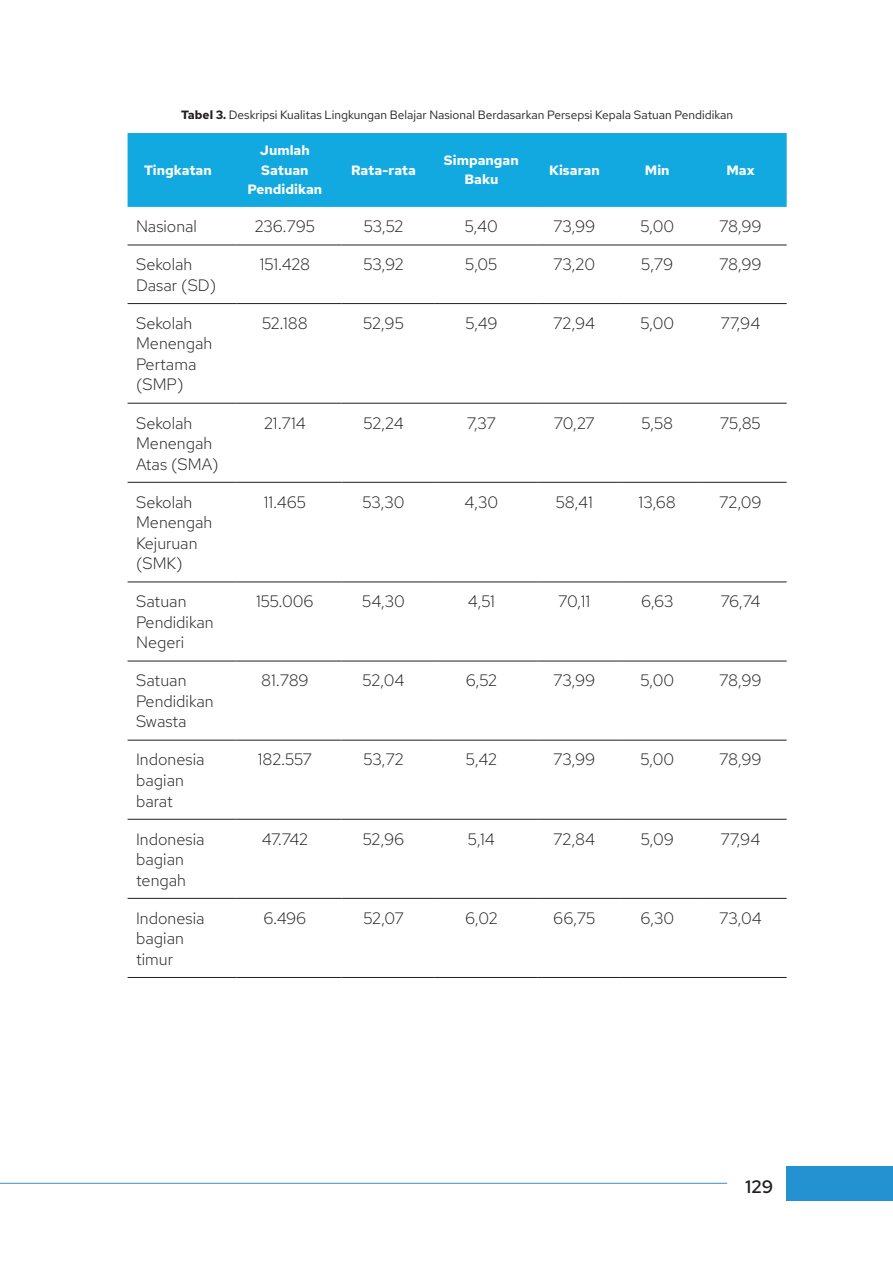
<style>
.page{position:relative;width:893px;height:1263px;background:#fff}
.page>*{position:absolute;margin:0;border:0;box-sizing:border-box;transform-origin:0 0}
.t1{font:500 18px "Red Hat Text";color:#231f20}
.Body{font:300 16.5px/20.5px "Red Hat Text";color:#231f20}
.Table_tittle{font:700 13.5px/19.5px "Red Hat Text";color:#fff;text-align:center}
.t2{font:12px "Red Hat Text";color:#231f20}
.s1{font-weight:700}
</style>
<div class="page">
<div style="left:787px;top:1166px;width:106px;height:34px;background:#2491d0"></div>
<hr style="left:0;top:1183px;width:727px;height:1px;background:#3c8eca">
<div style="left:128px;top:133px;width:659px;height:74px;background:#12a9e1"></div>
<hr style="left:128px;top:245px;width:109px;height:1px;background:#231f20">
<hr style="left:237px;top:245px;width:105px;height:1px;background:#231f20">
<hr style="left:342px;top:245px;width:92px;height:1px;background:#231f20">
<hr style="left:434px;top:245px;width:103px;height:1px;background:#231f20">
<hr style="left:537px;top:245px;width:83px;height:1px;background:#231f20">
<hr style="left:620px;top:245px;width:83px;height:1px;background:#231f20">
<hr style="left:703px;top:245px;width:84px;height:1px;background:#231f20">
<hr style="left:128px;top:303px;width:109px;height:1px;background:#231f20">
<hr style="left:237px;top:303px;width:105px;height:1px;background:#231f20">
<hr style="left:342px;top:303px;width:92px;height:1px;background:#231f20">
<hr style="left:434px;top:303px;width:103px;height:1px;background:#231f20">
<hr style="left:537px;top:303px;width:83px;height:1px;background:#231f20">
<hr style="left:620px;top:303px;width:83px;height:1px;background:#231f20">
<hr style="left:703px;top:303px;width:84px;height:1px;background:#231f20">
<hr style="left:128px;top:403px;width:109px;height:1px;background:#231f20">
<hr style="left:237px;top:403px;width:105px;height:1px;background:#231f20">
<hr style="left:342px;top:403px;width:92px;height:1px;background:#231f20">
<hr style="left:434px;top:403px;width:103px;height:1px;background:#231f20">
<hr style="left:537px;top:403px;width:83px;height:1px;background:#231f20">
<hr style="left:620px;top:403px;width:83px;height:1px;background:#231f20">
<hr style="left:703px;top:403px;width:84px;height:1px;background:#231f20">
<hr style="left:128px;top:482px;width:109px;height:1px;background:#231f20">
<hr style="left:237px;top:482px;width:105px;height:1px;background:#231f20">
<hr style="left:342px;top:482px;width:92px;height:1px;background:#231f20">
<hr style="left:434px;top:482px;width:103px;height:1px;background:#231f20">
<hr style="left:537px;top:482px;width:83px;height:1px;background:#231f20">
<hr style="left:620px;top:482px;width:83px;height:1px;background:#231f20">
<hr style="left:703px;top:482px;width:84px;height:1px;background:#231f20">
<hr style="left:128px;top:582px;width:109px;height:1px;background:#231f20">
<hr style="left:237px;top:582px;width:105px;height:1px;background:#231f20">
<hr style="left:342px;top:582px;width:92px;height:1px;background:#231f20">
<hr style="left:434px;top:582px;width:103px;height:1px;background:#231f20">
<hr style="left:537px;top:582px;width:83px;height:1px;background:#231f20">
<hr style="left:620px;top:582px;width:83px;height:1px;background:#231f20">
<hr style="left:703px;top:582px;width:84px;height:1px;background:#231f20">
<hr style="left:128px;top:661px;width:109px;height:1px;background:#231f20">
<hr style="left:237px;top:661px;width:105px;height:1px;background:#231f20">
<hr style="left:342px;top:661px;width:92px;height:1px;background:#231f20">
<hr style="left:434px;top:661px;width:103px;height:1px;background:#231f20">
<hr style="left:537px;top:661px;width:83px;height:1px;background:#231f20">
<hr style="left:620px;top:661px;width:83px;height:1px;background:#231f20">
<hr style="left:703px;top:661px;width:84px;height:1px;background:#231f20">
<hr style="left:128px;top:740px;width:109px;height:1px;background:#231f20">
<hr style="left:237px;top:740px;width:105px;height:1px;background:#231f20">
<hr style="left:342px;top:740px;width:92px;height:1px;background:#231f20">
<hr style="left:434px;top:740px;width:103px;height:1px;background:#231f20">
<hr style="left:537px;top:740px;width:83px;height:1px;background:#231f20">
<hr style="left:620px;top:740px;width:83px;height:1px;background:#231f20">
<hr style="left:703px;top:740px;width:84px;height:1px;background:#231f20">
<hr style="left:128px;top:819px;width:109px;height:1px;background:#231f20">
<hr style="left:237px;top:819px;width:105px;height:1px;background:#231f20">
<hr style="left:342px;top:819px;width:92px;height:1px;background:#231f20">
<hr style="left:434px;top:819px;width:103px;height:1px;background:#231f20">
<hr style="left:537px;top:819px;width:83px;height:1px;background:#231f20">
<hr style="left:620px;top:819px;width:83px;height:1px;background:#231f20">
<hr style="left:703px;top:819px;width:84px;height:1px;background:#231f20">
<hr style="left:128px;top:898px;width:109px;height:1px;background:#231f20">
<hr style="left:237px;top:898px;width:105px;height:1px;background:#231f20">
<hr style="left:342px;top:898px;width:92px;height:1px;background:#231f20">
<hr style="left:434px;top:898px;width:103px;height:1px;background:#231f20">
<hr style="left:537px;top:898px;width:83px;height:1px;background:#231f20">
<hr style="left:620px;top:898px;width:83px;height:1px;background:#231f20">
<hr style="left:703px;top:898px;width:84px;height:1px;background:#231f20">
<hr style="left:128px;top:977px;width:109px;height:1px;background:#231f20">
<hr style="left:237px;top:977px;width:105px;height:1px;background:#231f20">
<hr style="left:342px;top:977px;width:92px;height:1px;background:#231f20">
<hr style="left:434px;top:977px;width:103px;height:1px;background:#231f20">
<hr style="left:537px;top:977px;width:83px;height:1px;background:#231f20">
<hr style="left:620px;top:977px;width:83px;height:1px;background:#231f20">
<hr style="left:703px;top:977px;width:84px;height:1px;background:#231f20">
<p class="t2" style="left:181px;top:106px;width:553px"><span class="s1">Tabel 3.</span> Deskripsi Kualitas Lingkungan Belajar Nasional Berdasarkan Persepsi Kepala Satuan Pendidikan</p>
<p class="Table_tittle" style="left:144px;top:160px;width:69px">Tingkatan</p>
<p class="Table_tittle" style="left:248px;top:141px;width:76px">Jumlah<br>Satuan<br>Pendidikan</p>
<p class="Table_tittle" style="left:351px;top:160px;width:66px">Rata-rata</p>
<p class="Table_tittle" style="left:444px;top:150px;width:76px">Simpangan<br>Baku</p>
<p class="Table_tittle" style="left:549px;top:160px;width:52px">Kisaran</p>
<p class="Table_tittle" style="left:645px;top:160px;width:26px">Min</p>
<p class="Table_tittle" style="left:726px;top:160px;width:30px">Max</p>
<p class="Body" style="left:136px;top:216px;width:62px">Nasional</p>
<p class="Body" style="left:255px;top:216px;width:62px">236.795</p>
<p class="Body" style="left:364px;top:216px;width:41px">53,52</p>
<p class="Body" style="left:465px;top:216px;width:35px">5,40</p>
<p class="Body" style="left:553px;top:216px;width:43px">73,99</p>
<p class="Body" style="left:640px;top:216px;width:35px">5,00</p>
<p class="Body" style="left:720px;top:216px;width:44px">78,99</p>
<p class="Body" style="left:136px;top:254px;width:82px">Sekolah<br>Dasar (SD)</p>
<p class="Body" style="left:260px;top:254px;width:52px">151.428</p>
<p class="Body" style="left:363px;top:254px;width:42px">53,92</p>
<p class="Body" style="left:465px;top:254px;width:34px">5,05</p>
<p class="Body" style="left:553px;top:254px;width:43px">73,20</p>
<p class="Body" style="left:641px;top:254px;width:34px">5,79</p>
<p class="Body" style="left:720px;top:254px;width:44px">78,99</p>
<p class="Body" style="left:136px;top:312px;width:78px">Sekolah<br>Menengah<br>Pertama (SMP)</p>
<p class="Body" style="left:262px;top:312px;width:47px">52.188</p>
<p class="Body" style="left:363px;top:312px;width:42px">52,95</p>
<p class="Body" style="left:465px;top:312px;width:34px">5,49</p>
<p class="Body" style="left:554px;top:312px;width:43px">72,94</p>
<p class="Body" style="left:640px;top:312px;width:35px">5,00</p>
<p class="Body" style="left:721px;top:312px;width:41px">77,94</p>
<p class="Body" style="left:136px;top:412px;width:84px">Sekolah<br>Menengah<br>Atas (SMA)</p>
<p class="Body" style="left:264px;top:412px;width:43px">21.714</p>
<p class="Body" style="left:364px;top:412px;width:42px">52,24</p>
<p class="Body" style="left:467px;top:412px;width:30px">7,37</p>
<p class="Body" style="left:554px;top:412px;width:42px">70,27</p>
<p class="Body" style="left:641px;top:412px;width:33px">5,58</p>
<p class="Body" style="left:720px;top:412px;width:42px">75,85</p>
<p class="Body" style="left:136px;top:491px;width:78px">Sekolah<br>Menengah<br>Kejuruan (SMK)</p>
<p class="Body" style="left:264px;top:491px;width:44px">11.465</p>
<p class="Body" style="left:363px;top:491px;width:44px">53,30</p>
<p class="Body" style="left:465px;top:491px;width:35px">4,30</p>
<p class="Body" style="left:556px;top:491px;width:38px">58,41</p>
<p class="Body" style="left:639px;top:491px;width:39px">13,68</p>
<p class="Body" style="left:720px;top:491px;width:43px">72,09</p>
<p class="Body" style="left:136px;top:591px;width:79px">Satuan<br>Pendidikan<br>Negeri</p>
<p class="Body" style="left:256px;top:591px;width:59px">155.006</p>
<p class="Body" style="left:362px;top:591px;width:44px">54,30</p>
<p class="Body" style="left:468px;top:591px;width:29px">4,51</p>
<p class="Body" style="left:559px;top:591px;width:33px">70,11</p>
<p class="Body" style="left:641px;top:591px;width:34px">6,63</p>
<p class="Body" style="left:721px;top:591px;width:41px">76,74</p>
<p class="Body" style="left:136px;top:670px;width:79px">Satuan<br>Pendidikan<br>Swasta</p>
<p class="Body" style="left:261px;top:670px;width:49px">81.789</p>
<p class="Body" style="left:363px;top:670px;width:43px">52,04</p>
<p class="Body" style="left:466px;top:670px;width:33px">6,52</p>
<p class="Body" style="left:553px;top:670px;width:43px">73,99</p>
<p class="Body" style="left:640px;top:670px;width:35px">5,00</p>
<p class="Body" style="left:720px;top:670px;width:44px">78,99</p>
<p class="Body" style="left:136px;top:749px;width:70px">Indonesia bagian barat</p>
<p class="Body" style="left:258px;top:749px;width:55px">182.557</p>
<p class="Body" style="left:364px;top:749px;width:41px">53,72</p>
<p class="Body" style="left:466px;top:749px;width:32px">5,42</p>
<p class="Body" style="left:553px;top:749px;width:43px">73,99</p>
<p class="Body" style="left:640px;top:749px;width:35px">5,00</p>
<p class="Body" style="left:720px;top:749px;width:44px">78,99</p>
<p class="Body" style="left:136px;top:828px;width:70px">Indonesia bagian tengah</p>
<p class="Body" style="left:262px;top:828px;width:48px">47.742</p>
<p class="Body" style="left:363px;top:828px;width:43px">52,96</p>
<p class="Body" style="left:468px;top:828px;width:28px">5,14</p>
<p class="Body" style="left:554px;top:828px;width:43px">72,84</p>
<p class="Body" style="left:641px;top:828px;width:35px">5,09</p>
<p class="Body" style="left:721px;top:828px;width:41px">77,94</p>
<p class="Body" style="left:136px;top:907px;width:70px">Indonesia bagian timur</p>
<p class="Body" style="left:263px;top:907px;width:45px">6.496</p>
<p class="Body" style="left:363px;top:907px;width:42px">52,07</p>
<p class="Body" style="left:465px;top:907px;width:34px">6,02</p>
<p class="Body" style="left:553px;top:907px;width:44px">66,75</p>
<p class="Body" style="left:640px;top:907px;width:35px">6,30</p>
<p class="Body" style="left:719px;top:907px;width:44px">73,04</p>
<p class="t1" style="left:745px;top:1174px;width:29px">129</p>
</div>
